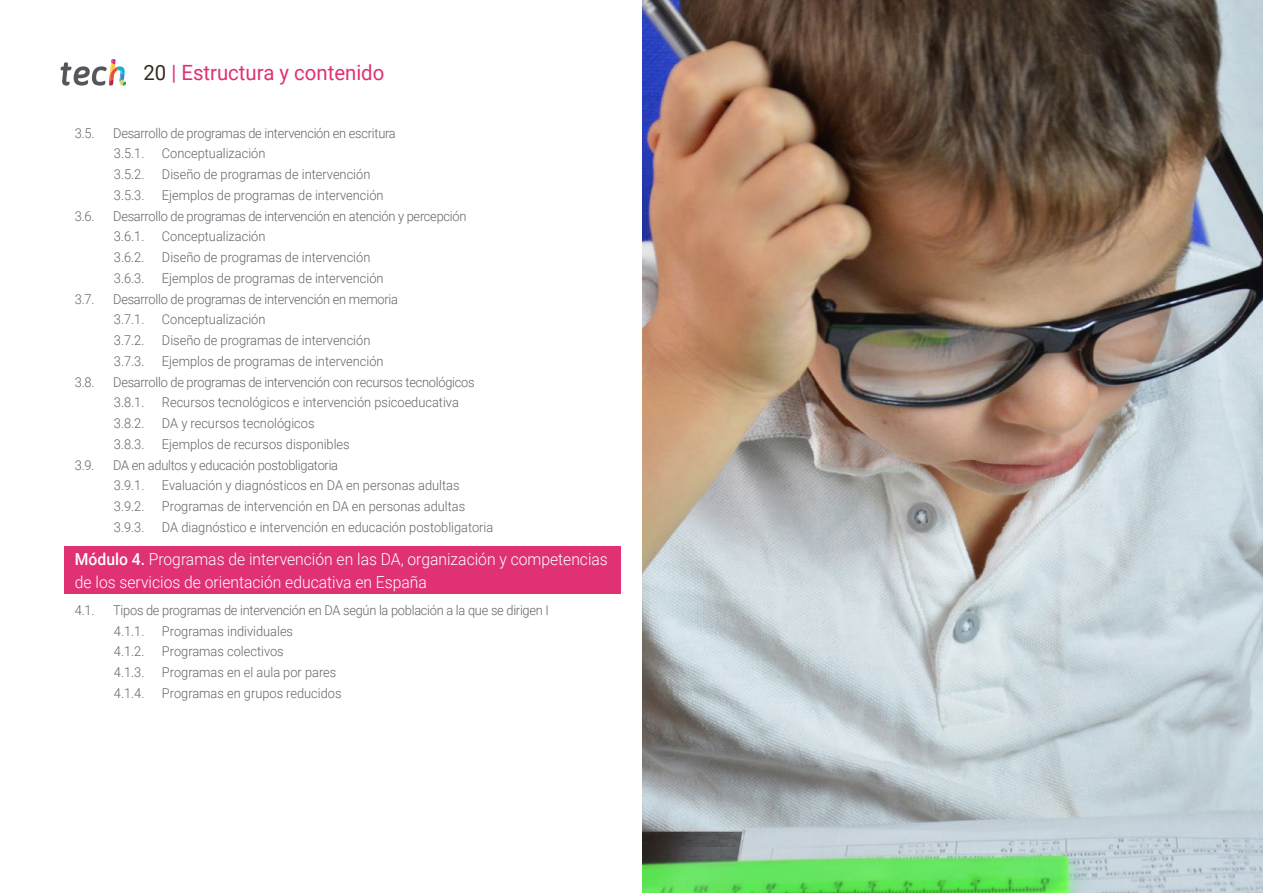
<style>
.page{position:relative;width:1263px;height:893px;background:#fff}
.page>*{position:absolute;margin:0;border:0;box-sizing:border-box;transform-origin:0 0}
.t1{font:21px "Roboto";color:#df3174}
.t2{font:300 16.5px/22.5px "Roboto";color:#fff;scale:.95 1}
.t3{font:300 13.5px "Roboto";color:#61646a;scale:.95 1}
.t4{font:300 13.5px/20.7px "Roboto";letter-spacing:-.02em;color:#61646a;scale:.95 1}
.s1{color:#312e20}
.s2{font-weight:500}
</style>
<div class="page">
<svg style="left:61px;top:59px;width:65px;height:27px"></svg>
<div style="left:64px;top:546px;width:557px;height:48px;background:#df3174"></div>
<img style="left:642px;top:0;width:621px;height:893px">
<h1 class="t1" style="left:144px;top:57px;width:242px"><span class="s1">20</span> | Estructura y contenido</h1>
<p class="t3" style="left:75px;top:123px;width:22px">3.5.</p>
<p class="t4" style="left:113px;top:122px;width:299px">Desarrollo de programas de intervención en escritura<br>3.5.1.</p>
<p class="t3" style="left:162px;top:144px;width:110px">Conceptualización</p>
<p class="t3" style="left:114px;top:165px;width:34px">3.5.2.</p>
<p class="t3" style="left:162px;top:165px;width:221px">Diseño de programas de intervención</p>
<p class="t3" style="left:114px;top:186px;width:34px">3.5.3.</p>
<p class="t3" style="left:162px;top:186px;width:235px">Ejemplos de programas de intervención</p>
<p class="t3" style="left:75px;top:206px;width:22px">3.6.</p>
<p class="t4" style="left:113px;top:205px;width:373px">Desarrollo de programas de intervención en atención y percepción<br>3.6.1.</p>
<p class="t3" style="left:162px;top:227px;width:110px">Conceptualización</p>
<p class="t3" style="left:114px;top:248px;width:34px">3.6.2.</p>
<p class="t3" style="left:162px;top:248px;width:221px">Diseño de programas de intervención</p>
<p class="t3" style="left:114px;top:269px;width:34px">3.6.3.</p>
<p class="t3" style="left:162px;top:269px;width:235px">Ejemplos de programas de intervención</p>
<p class="t3" style="left:75px;top:289px;width:22px">3.7.</p>
<p class="t4" style="left:113px;top:288px;width:301px">Desarrollo de programas de intervención en memoria<br>3.7.1.</p>
<p class="t3" style="left:162px;top:310px;width:110px">Conceptualización</p>
<p class="t3" style="left:114px;top:331px;width:34px">3.7.2.</p>
<p class="t3" style="left:162px;top:331px;width:221px">Diseño de programas de intervención</p>
<p class="t3" style="left:114px;top:352px;width:34px">3.7.3.</p>
<p class="t3" style="left:162px;top:352px;width:235px">Ejemplos de programas de intervención</p>
<p class="t3" style="left:75px;top:372px;width:22px">3.8.</p>
<p class="t4" style="left:113px;top:371px;width:382px">Desarrollo de programas de intervención con recursos tecnológicos<br>3.8.1.</p>
<p class="t3" style="left:162px;top:393px;width:314px">Recursos tecnológicos e intervención psicoeducativa</p>
<p class="t3" style="left:114px;top:414px;width:34px">3.8.2.</p>
<p class="t3" style="left:162px;top:414px;width:162px">DA y recursos tecnológicos</p>
<p class="t3" style="left:114px;top:435px;width:34px">3.8.3.</p>
<p class="t3" style="left:162px;top:435px;width:199px">Ejemplos de recursos disponibles</p>
<p class="t3" style="left:75px;top:455px;width:22px">3.9.</p>
<p class="t4" style="left:113px;top:454px;width:238px">DA en adultos y educación postobligatoria<br>3.9.1.</p>
<p class="t3" style="left:162px;top:476px;width:315px">Evaluación y diagnósticos en DA en personas adultas</p>
<p class="t3" style="left:114px;top:497px;width:34px">3.9.2.</p>
<p class="t3" style="left:162px;top:497px;width:321px">Programas de intervención en DA en personas adultas</p>
<p class="t3" style="left:114px;top:518px;width:34px">3.9.3.</p>
<p class="t3" style="left:162px;top:518px;width:350px">DA diagnóstico e intervención en educación postobligatoria</p>
<p class="t2" style="left:75px;top:547px;width:562px"><span class="s2">Módulo 4.</span> Programas de intervención en las DA, organización y competencias de los servicios de orientación educativa en España</p>
<p class="t3" style="left:75px;top:600px;width:22px">4.1.</p>
<p class="t4" style="left:113px;top:599px;width:460px">Tipos de programas de intervención en DA según la población a la que se dirigen I<br>4.1.1.</p>
<p class="t3" style="left:162px;top:621px;width:140px">Programas individuales</p>
<p class="t3" style="left:114px;top:642px;width:34px">4.1.2.</p>
<p class="t3" style="left:162px;top:642px;width:130px">Programas colectivos</p>
<p class="t3" style="left:114px;top:663px;width:34px">4.1.3.</p>
<p class="t3" style="left:162px;top:663px;width:185px">Programas en el aula por pares</p>
<p class="t3" style="left:114px;top:683px;width:34px">4.1.4.</p>
<p class="t3" style="left:162px;top:683px;width:191px">Programas en grupos reducidos</p>
</div>
